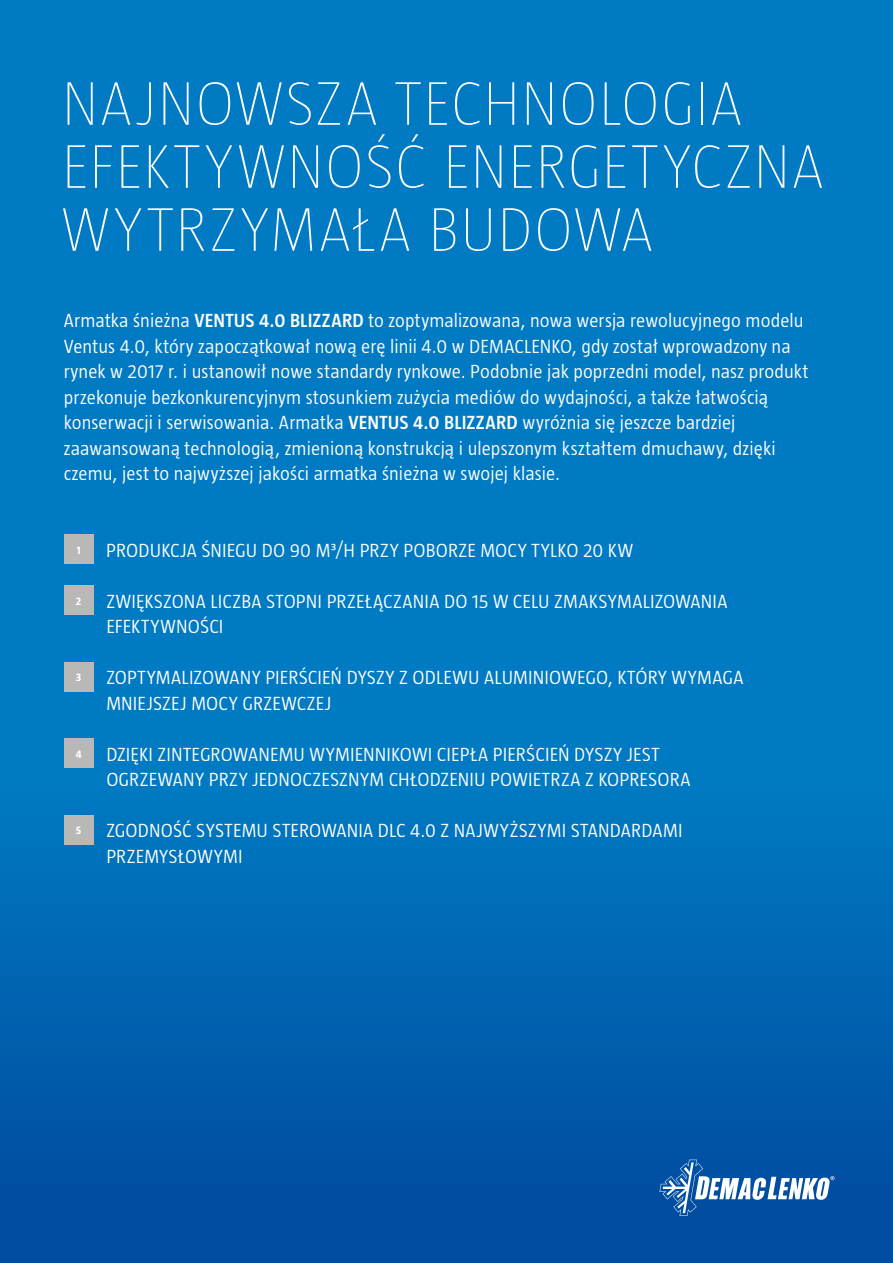
<style>
.page{position:relative;width:893px;height:1263px;background:#007ac2}
.page>*{position:absolute;margin:0;border:0;box-sizing:border-box;transform-origin:0 0}
.t1{font:200 63px/63px "Taz";letter-spacing:.02em;color:#fff}
.t2{font:300 19.5px/25.5px "Taz";letter-spacing:.005em;color:#fff}
.t3{font:700 11.25px "Taz";color:#fff}
.s1{font-weight:600}
</style>
<div class="page">
<div style="left:0;top:740px;width:893px;height:523px;background:linear-gradient(to bottom,#007dc4,#00489d)"></div>
<svg style="left:659px;top:1160px;width:175px;height:56px"></svg>
<div style="left:64px;top:534px;width:30px;height:30px;background:#b8b8b7"></div>
<div style="left:64px;top:662px;width:30px;height:30px;background:#b8b8b7"></div>
<div style="left:64px;top:585px;width:30px;height:30px;background:#b8b8b7"></div>
<div style="left:64px;top:738px;width:30px;height:30px;background:#b8b8b7"></div>
<div style="left:64px;top:815px;width:30px;height:30px;background:#b8b8b7"></div>
<h1 class="t1" style="left:62px;top:71px;width:764px">NAJNOWSZA TECHNOLOGIA<br>EFEKTYWNOŚĆ ENERGETYCZNA<br>WYTRZYMAŁA BUDOWA</h1>
<p class="t2" style="left:64px;top:308px;width:746px">Armatka śnieżna <span class="s1">VENTUS 4.0 BLIZZARD</span> to zoptymalizowana, nowa wersja rewolucyjnego modelu Ventus 4.0, który zapoczątkował nową erę linii 4.0 w DEMACLENKO, gdy został wprowadzony na rynek w 2017 r. i ustanowił nowe standardy rynkowe. Podobnie jak poprzedni model, nasz produkt przekonuje bezkonkurencyjnym stosunkiem zużycia mediów do wydajności, a także łatwością konserwacji i serwisowania. Armatka <span class="s1">VENTUS 4.0 BLIZZARD</span> wyróżnia się jeszcze bardziej zaawansowaną technologią, zmienioną konstrukcją i ulepszonym kształtem dmuchawy, dzięki czemu, jest to najwyższej jakości armatka śnieżna w swojej klasie.</p>
<p class="t3" style="left:77px;top:544px;width:5px">1</p>
<p class="t3" style="left:76px;top:595px;width:7px">2</p>
<p class="t3" style="left:76px;top:671px;width:7px">3</p>
<p class="t3" style="left:76px;top:748px;width:7px">4</p>
<p class="t3" style="left:76px;top:824px;width:7px">5</p>
<p class="t2" style="left:106px;top:537px;width:528px">PRODUKCJA ŚNIEGU DO 90 M³/H PRZY POBORZE MOCY TYLKO 20 KW</p>
<p class="t2" style="left:106px;top:588px;width:623px">ZWIĘKSZONA LICZBA STOPNI PRZEŁĄCZANIA DO 15 W CELU ZMAKSYMALIZOWANIA<br>EFEKTYWNOŚCI</p>
<p class="t2" style="left:106px;top:665px;width:639px">ZOPTYMALIZOWANY PIERŚCIEŃ DYSZY Z ODLEWU ALUMINIOWEGO, KTÓRY WYMAGA<br>MNIEJSZEJ MOCY GRZEWCZEJ</p>
<p class="t2" style="left:106px;top:741px;width:586px">DZIĘKI ZINTEGROWANEMU WYMIENNIKOWI CIEPŁA PIERŚCIEŃ DYSZY JEST<br>OGRZEWANY PRZY JEDNOCZESZNYM CHŁODZENIU POWIETRZA Z KOPRESORA</p>
<p class="t2" style="left:106px;top:818px;width:578px">ZGODNOŚĆ SYSTEMU STEROWANIA DLC 4.0 Z NAJWYŻSZYMI STANDARDAMI<br>PRZEMYSŁOWYMI</p>
</div>
